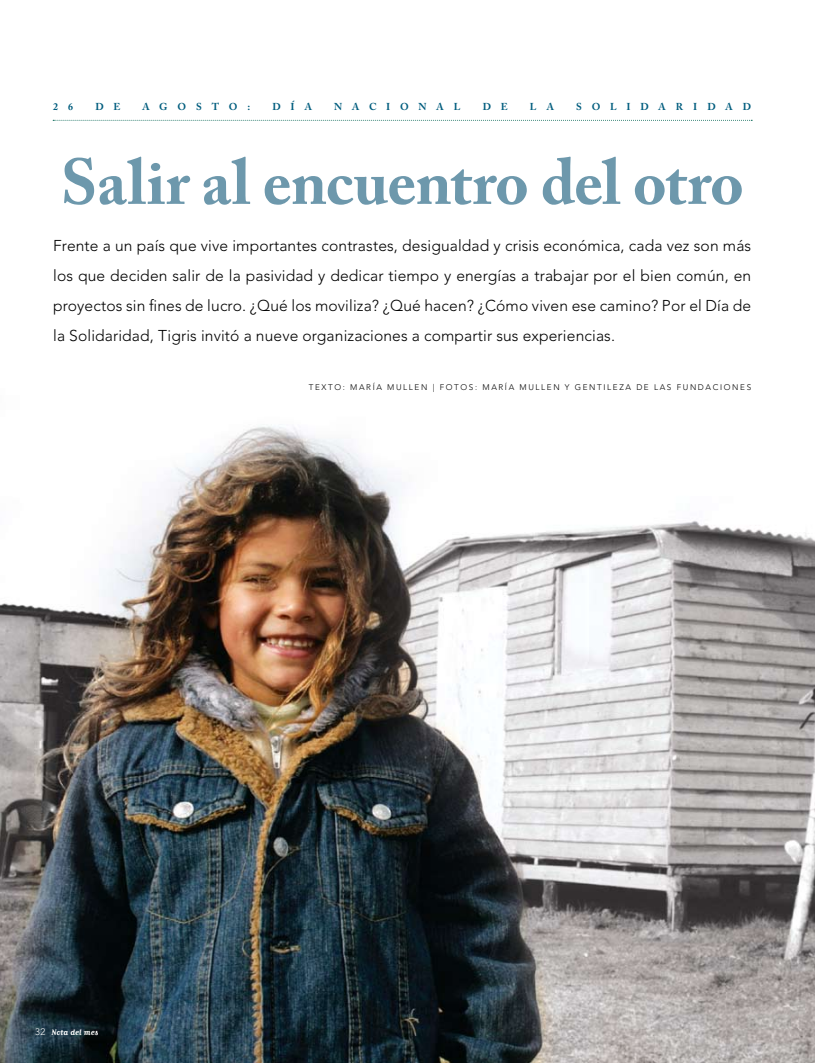
<style>
.page{position:relative;width:815px;height:1063px;background:#fff}
.page>*{position:absolute;margin:0;border:0;box-sizing:border-box;transform-origin:0 0}
.t1{font:700 64px "Adobe Caslon Pro";letter-spacing:-.02em;color:#6d98ac}
.t2{font:300 15.62px/30px "Avenir LT Std";letter-spacing:.01em;color:#000;text-align:justify}
.t3{font:700 10px "Adobe Caslon Pro";letter-spacing:.98em;color:#005d7e}
.t4{font:700 9.38px "Matrix Script";color:#fff}
.t5{font:300 8.12px "Avenir LT Std";letter-spacing:.2em;color:#000}
.s1{font-family:"Avenir LT Std";font-weight:300}
</style>
<div class="page">
<img style="left:0;top:426px;width:815px;height:637px">
<svg style="left:53px;top:120px;width:699px;height:1px"></svg>
<p class="t3" style="left:53px;top:101px;width:21px">2 6</p>
<p class="t3" style="left:95px;top:101px;width:27px">D E</p>
<p class="t3" style="left:143px;top:101px;width:109px">AGOS TO:</p>
<p class="t3" style="left:272px;top:101px;width:41px">DÍA</p>
<p class="t3" style="left:334px;top:101px;width:128px">NACION AL</p>
<p class="t3" style="left:483px;top:101px;width:27px">D E</p>
<p class="t3" style="left:530px;top:101px;width:26px">L A</p>
<p class="t3" style="left:576px;top:101px;width:176px">SOLIDARIDAD</p>
<h1 class="t1" style="left:61px;top:144px;width:685px">SALIR AL ENCUENTRO DEL OTRO</h1>
<p class="t2" style="left:53px;top:230px;width:700px">Frente a un país que vive importantes contrastes, desigualdad y crisis económica, cada vez son más los que deciden salir de la pasividad y dedicar tiempo y energías a trabajar por el bien común, en proyectos sin fines de lucro. ¿Qué los moviliza? ¿Qué hacen? ¿Cómo viven ese camino? Por el Día de la Solidaridad, Tigris invitó a nueve organizaciones a compartir sus experiencias.</p>
<p class="t5" style="left:309px;top:383px;width:443px">Text o: María Mullen | Fot os : María Mullen y gent ileza d e las f und ac iones</p>
<p class="t4" style="left:35px;top:1028px;width:65px"><span class="s1">32</span> Nota del mes</p>
</div>
